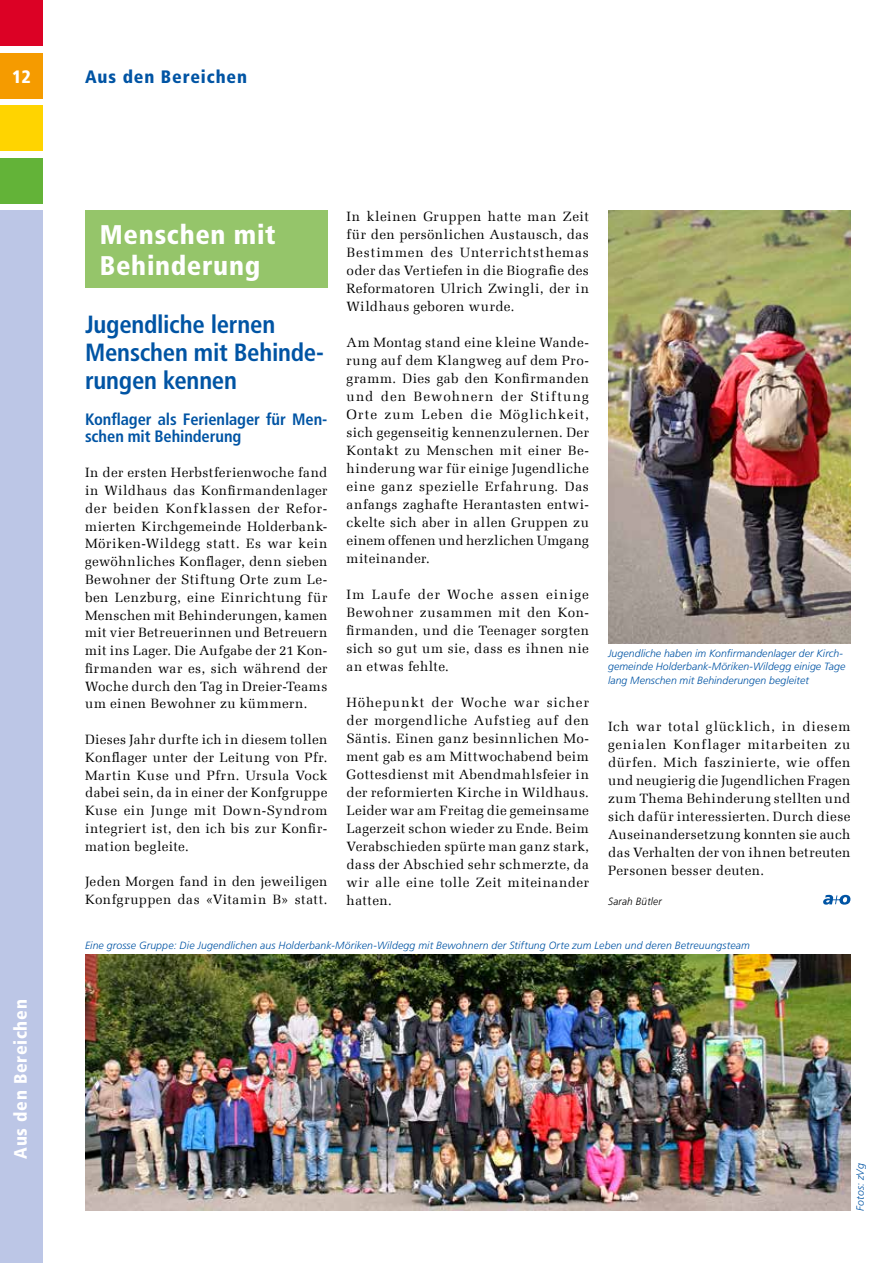
<style>
.page{position:relative;width:893px;height:1263px;background:#fff}
.page>*{position:absolute;margin:0;border:0;box-sizing:border-box;transform-origin:0 0}
.t1{font:900 condensed 27px/31.5px "Frutiger";letter-spacing:.025em;color:#fff}
.t2{font:700 condensed 24.9px/28.2px "Frutiger";letter-spacing:-.01em;color:#0054a4}
.t3{font:900 condensed 18px "Frutiger";letter-spacing:.04em;color:#fff}
.t4{font:900 condensed 18px "Frutiger";letter-spacing:.05em;color:#0054a4}
.t5{font:700 condensed 16.5px/16.5px "Frutiger";letter-spacing:-.005em;color:#0054a4}
.t6{font:13.5px/18px "Melior Com";letter-spacing:.025em;color:#000;text-align:justify}
.t7{font:italic 300 10.5px/13.5px "Frutiger";letter-spacing:.01em;color:#0054a4}
.t8{font:italic 300 10.5px "Frutiger";letter-spacing:.02em;color:#000;scale:.95 1}
</style>
<div class="page">
<img style="left:85px;top:954px;width:765px;height:257px">
<img style="left:608px;top:210px;width:242px;height:433px">
<div style="left:0;top:210px;width:43px;height:1053px;background:#bcc6e6"></div>
<div style="left:0;top:0;width:43px;height:46px;background:#dc0125"></div>
<div style="left:0;top:53px;width:43px;height:45px;background:#f59b00"></div>
<div style="left:0;top:105px;width:43px;height:46px;background:#ffd400"></div>
<div style="left:0;top:158px;width:43px;height:46px;background:#63b338"></div>
<div style="left:85px;top:210px;width:242px;height:78px;background:#95c56a"></div>
<svg style="left:823px;top:895px;width:27px;height:10px"></svg>
<h3 class="t3" style="left:12px;top:66px;width:20px">12</h3>
<h3 class="t3" style="left:10px;top:1159px;width:161px;rotate:-90deg">Aus den Bereichen</h3>
<h3 class="t4" style="left:85px;top:66px;width:164px">Aus den Bereichen</h3>
<p class="t6" style="left:347px;top:207px;width:244px">In kleinen Gruppen hatte man Zeit für den persönlichen Austausch, das Bestimmen des Unterrichtsthemas oder das Vertiefen in die Biografie des Reformatoren Ulrich Zwingli, der in Wildhaus geboren wurde.</p>
<p class="t6" style="left:347px;top:333px;width:244px">Am Montag stand eine kleine Wande&shy;rung auf dem Klangweg auf dem Pro&shy;gramm. Dies gab den Konfirmanden und den Bewohnern der Stiftung Orte zum Leben die Möglichkeit, sich gegenseitig kennenzulernen. Der Kontakt zu Menschen mit einer Be&shy;hinderung war für einige Jugendliche eine ganz spezielle Erfahrung. Das anfangs zaghafte Herantasten entwi&shy;ckelte sich aber in allen Gruppen zu einem offenen und herzlichen Umgang miteinander.</p>
<p class="t6" style="left:347px;top:585px;width:244px">Im Laufe der Woche assen einige Bewohner zusammen mit den Kon&shy;firmanden, und die Teenager sorgten sich so gut um sie, dass es ihnen nie an etwas fehlte.</p>
<p class="t6" style="left:347px;top:693px;width:244px">Höhepunkt der Woche war sicher der morgendliche Aufstieg auf den Säntis. Einen ganz besinnlichen Mo&shy;ment gab es am Mittwochabend beim Gottesdienst mit Abendmahlsfeier in der reformierten Kirche in Wildhaus.<br>Leider war am Freitag die gemeinsame Lagerzeit schon wieder zu Ende. Beim Verabschieden spürte man ganz stark, dass der Abschied sehr schmerzte, da wir alle eine tolle Zeit miteinander hatten.</p>
<h1 class="t1" style="left:100px;top:218px;width:177px">Menschen mit<br>Behinderung</h1>
<h2 class="t2" style="left:85px;top:310px;width:241px">Jugendliche lernen<br>Menschen mit Behinde&shy;rungen kennen</h2>
<p class="t5" style="left:85px;top:411px;width:244px">Konflager als Ferienlager für Men&shy;schen mit Behinderung</p>
<p class="t6" style="left:85px;top:464px;width:244px">In der ersten Herbstferienwoche fand in Wildhaus das Konfirmandenlager der beiden Konfklassen der Refor&shy;mierten Kirchgemeinde Holderbank-Möriken-Wildegg statt. Es war kein gewöhnliches Konflager, denn sieben Bewohner der Stiftung Orte zum Le&shy;ben Lenzburg, eine Einrichtung für Menschen mit Behinderungen, kamen mit vier Betreuerinnen und Betreuern mit ins Lager. Die Aufgabe der 21 Kon&shy;firmanden war es, sich während der Woche durch den Tag in Dreier-Teams um einen Bewohner zu kümmern.</p>
<p class="t6" style="left:85px;top:730px;width:244px">Dieses Jahr durfte ich in diesem tollen Konflager unter der Leitung von Pfr.<br>Martin Kuse und Pfrn. Ursula Vock dabei sein, da in einer der Konfgruppe Kuse ein Junge mit Down-Syndrom integriert ist, den ich bis zur Konfir&shy;mation begleite.</p>
<p class="t6" style="left:85px;top:872px;width:244px">Jeden Morgen fand in den jeweiligen<br>Konfgruppen das «Vitamin B» statt.</p>
<p class="t7" style="left:608px;top:646px;width:239px">Jugendliche haben im Konfirmandenlager der Kirch&shy;gemeinde Holderbank-Möriken-Wildegg einige Tage lang Menschen mit Behinderungen begleitet</p>
<p class="t6" style="left:608px;top:717px;width:244px">Ich war total glücklich, in diesem genialen Konflager mitarbeiten zu dürfen. Mich faszinierte, wie offen und neugierig die Jugendlichen Fragen zum Thema Behinderung stellten und sich dafür interessierten. Durch diese Auseinandersetzung konnten sie auch das Verhalten der von ihnen betreuten Personen besser deuten.</p>
<p class="t8" style="left:608px;top:895px;width:58px">Sarah Bütler</p>
<p class="t7" style="left:85px;top:938px;width:666px">Eine grosse Gruppe: Die Jugendlichen aus Holderbank-Möriken-Wildegg mit Bewohnern der Stiftung Orte zum Leben und deren Betreuungsteam</p>
<p class="t7" style="left:853px;top:1211px;width:49px;rotate:-90deg">Fotos: zVg</p>
</div>
